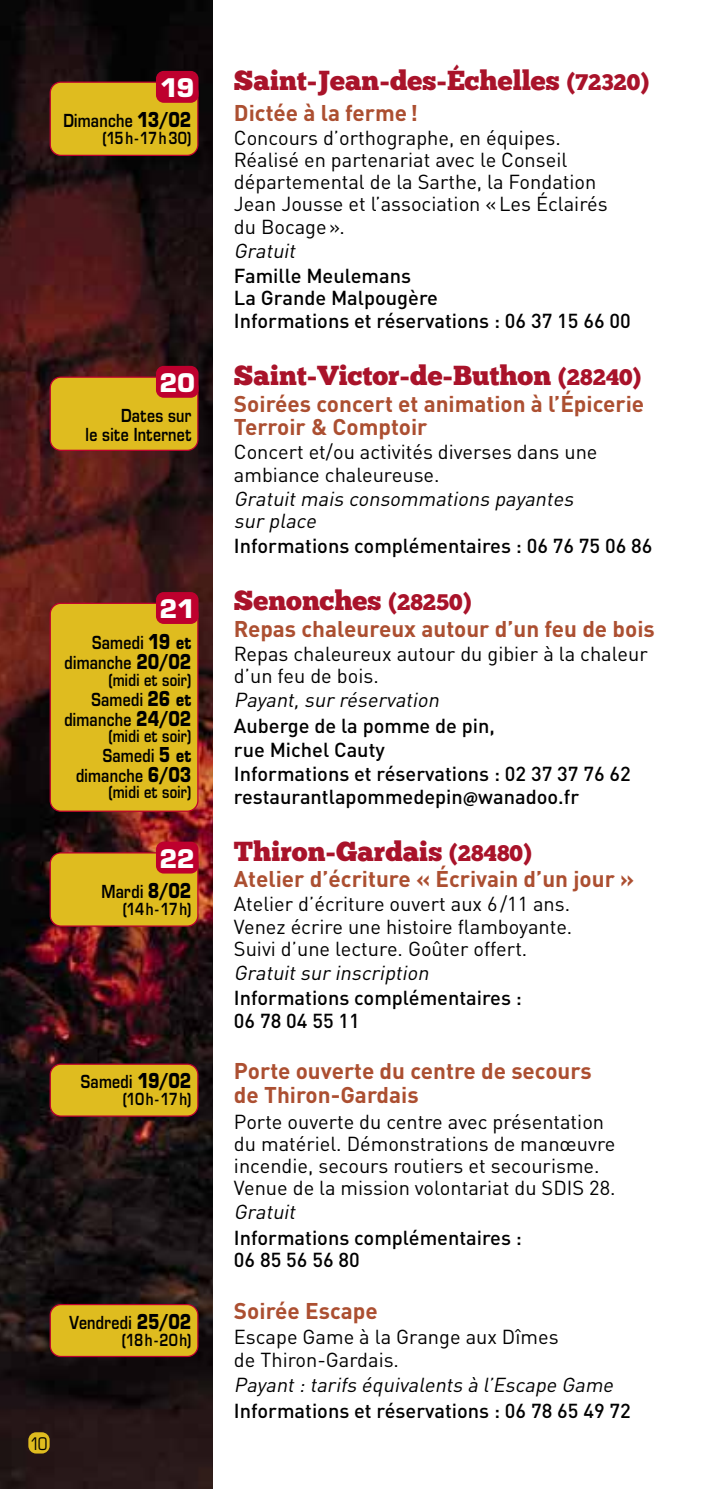
<style>
.page{position:relative;width:709px;height:1489px;background:#fff}
.page>*{position:absolute;margin:0;border:0;box-sizing:border-box;transform-origin:0 0}
.t1{font:27.5px "Chunk Five";color:#a9132a}
.t2{font:700 25px "Eurostile";letter-spacing:-.02em;color:#fff}
.t3{font:700 22.5px/23.5px "DIN Pro";color:#ac4f31}
.t4{font:20px/22.2px "DIN Pro";color:#000}
.t5{font:500 20px/23.5px "DIN Pro";color:#000}
.t6{font:italic 20px/22.2px "DIN Pro";color:#000}
.t7{font:600 17.5px/20px "Eurostile";letter-spacing:.02em;color:#000;text-align:right;scale:.8 1}
.t8{font:condensed 17.5px "Eurostile";color:#000}
.t9{font:600 16.25px "Eurostile";letter-spacing:.025em;color:#000;scale:.8 1}
.t10{font:600 16.25px "Eurostile";letter-spacing:.065em;color:#000;scale:.8 1}
.s1{font-weight:700;font-size:20px}
.s2{font-weight:700}
.s3{font-size:22.5px}
.s4{font-family:"Myriad Pro";font-weight:700}
</style>
<div class="page">
<img style="left:0;top:0;width:213px;height:1488px">
<div style="left:50px;top:82px;width:148px;height:73px;background:#dfbc1f;border-radius:11px"></div>
<div style="left:50px;top:81px;width:148px;height:75px;border:1px solid #be002e;border-radius:11px"></div>
<div style="left:156px;top:71px;width:42px;height:32px;background:#be002e;border-radius:8px"></div>
<div style="left:50px;top:603px;width:148px;height:208px;background:#dfbc1f;border-radius:11px"></div>
<div style="left:50px;top:602px;width:148px;height:209px;border:1px solid #be002e;border-radius:11px"></div>
<div style="left:156px;top:592px;width:42px;height:32px;background:#be002e;border-radius:8px"></div>
<div style="left:50px;top:377px;width:148px;height:73px;background:#dfbc1f;border-radius:11px"></div>
<div style="left:50px;top:376px;width:148px;height:75px;border:1px solid #be002e;border-radius:11px"></div>
<div style="left:156px;top:366px;width:42px;height:32px;background:#be002e;border-radius:8px"></div>
<div style="left:50px;top:852px;width:148px;height:74px;background:#dfbc1f;border-radius:11px"></div>
<div style="left:50px;top:852px;width:148px;height:74px;border:1px solid #be002e;border-radius:11px"></div>
<div style="left:156px;top:841px;width:42px;height:32px;background:#be002e;border-radius:8px"></div>
<div style="left:50px;top:1064px;width:148px;height:52px;background:#dfbc1f;border-radius:11px"></div>
<div style="left:50px;top:1063px;width:148px;height:53px;border:1px solid #be002e;border-radius:11px"></div>
<div style="left:28px;top:1431px;width:22px;height:22px;background:#dfbc1f;border-radius:8px"></div>
<div style="left:50px;top:1304px;width:148px;height:52px;background:#dfbc1f;border-radius:11px"></div>
<div style="left:50px;top:1303px;width:148px;height:53px;border:1px solid #be002e;border-radius:11px"></div>
<p class="t2" style="left:160px;top:72px;width:36px">19</p>
<p class="t7" style="left:63px;top:110px;width:161px">Dimanche <span class="s1">13/02</span></p>
<p class="t10" style="left:102px;top:128px;width:113px">(15h-17h30)</p>
<p class="t2" style="left:159px;top:367px;width:37px">20</p>
<p class="t7" style="left:86px;top:406px;width:134px;line-height:18.8px">Dates sur<br>le site Internet</p>
<p class="t2" style="left:159px;top:593px;width:37px">21</p>
<p class="t7" style="left:65px;top:632px;width:160px">Samedi <span class="s1">19</span> <span class="s2">et </span>dimanche <span class="s1">20/02</span></p>
<p class="t9" style="left:108px;top:669px;width:105px">(midi et soir)</p>
<p class="t7" style="left:64px;top:689px;width:160px">Samedi <span class="s1">26</span> <span class="s2">et </span>dimanche <span class="s1">24/02</span></p>
<p class="t9" style="left:108px;top:725px;width:105px">(midi et soir)</p>
<p class="t7" style="left:76px;top:745px;width:146px">Samedi <span class="s1">5</span> <span class="s2">et </span>dimanche <span class="s1">6/03</span></p>
<p class="t9" style="left:108px;top:782px;width:105px">(midi et soir)</p>
<p class="t2" style="left:159px;top:843px;width:37px">22</p>
<p class="t7" style="left:102px;top:881px;width:114px">Mardi <span class="s1">8/02</span></p>
<p class="t9" style="left:123px;top:898px;width:87px">(14h-17h)</p>
<p class="t7" style="left:81px;top:1071px;width:140px">Samedi <span class="s1">19/02</span></p>
<p class="t9" style="left:123px;top:1088px;width:87px">(10h-17h)</p>
<p class="t7" style="left:70px;top:1311px;width:154px">Vendredi <span class="s1">25/02</span></p>
<p class="t9" style="left:122px;top:1329px;width:88px">(18h-20h)</p>
<p class="t8" style="left:30px;top:1432px;width:19px">10</p>
<h1 class="t1" style="left:234px;top:64px;width:416px">Saint-Jean-des-Échelles <span class="s3">(72320)</span></h1>
<p class="t3" style="left:234px;top:98px;width:185px">Dictée à la ferme!</p>
<p class="t4" style="left:234px;top:125px;width:375px">Concours d’orthographe, en équipes.<br>Réalisé en partenariat avec le Conseil départemental de la Sarthe, la Fondation Jean Jousse et l’association «Les Éclairés du Bocage».</p>
<p class="t6" style="left:234px;top:237px;width:68px">Gratuit</p>
<p class="t5" style="left:234px;top:263px;width:398px;line-height:22.5px">Famille Meulemans<br>La Grande Malpougère<br>Informations et réservations : 06 37 15 66 00</p>
<h1 class="t1" style="left:234px;top:359px;width:409px">Saint-Victor-de-Buthon <span class="s3">(28240)</span></h1>
<p class="t3" style="left:234px;top:389px;width:412px">Soirées concert et animation à l’Épicerie<br>Terroir &amp; Comptoir</p>
<p class="t4" style="left:234px;top:439px;width:365px">Concert et/ou activités diverses dans une ambiance chaleureuse.</p>
<p class="t6" style="left:234px;top:485px;width:346px">Gratuitmais consommations payantes surplace</p>
<p class="t5" style="left:234px;top:532px;width:420px">Informations complémentaires : 06 76 75 06 86</p>
<h1 class="t1" style="left:234px;top:584px;width:239px">Senonches <span class="s3">(28250)</span></h1>
<p class="t3" style="left:234px;top:614px;width:422px">Repas chaleureux autour d’un feu de bois</p>
<p class="t4" style="left:234px;top:641px;width:415px">Repas chaleureux autour du gibier à la chaleur d’un feu de bois.</p>
<p class="t6" style="left:234px;top:687px;width:211px">Payant,surréservation</p>
<p class="t5" style="left:234px;top:711px;width:398px">Auberge de la pomme de pin,<br>rue Michel Cauty<br>Informations et réservations : 02 37 37 76 62 restaurantlapommedepin<span class="s4">@</span>wanadoo.fr</p>
<h1 class="t1" style="left:234px;top:834px;width:299px">Thiron-Gardais <span class="s3">(28480)</span></h1>
<p class="t3" style="left:234px;top:864px;width:402px">Atelier d’écriture « Écrivain d’un jour »</p>
<p class="t4" style="left:234px;top:891px;width:340px;text-align:justify">Atelier d’écriture ouvert aux 6/11 ans.<br>Venez écrire une histoire flamboyante.<br>Suivi d’une lecture. Goûter offert.</p>
<p class="t6" style="left:234px;top:959px;width:201px">Gratuitsurinscription</p>
<p class="t5" style="left:234px;top:984px;width:289px;line-height:22.2px">Informations complémentaires :<br>06 78 04 55 11</p>
<p class="t3" style="left:234px;top:1056px;width:359px">Porte ouverte du centre de secours de Thiron-Gardais</p>
<p class="t4" style="left:234px;top:1108px;width:383px">Porte ouverte du centre avec présentation du matériel. Démonstrations de manœuvre incendie, secours routiers et secourisme.<br>Venue de la mission volontariat du SDIS 28.</p>
<p class="t6" style="left:234px;top:1198px;width:68px">Gratuit</p>
<p class="t5" style="left:234px;top:1224px;width:289px;line-height:22.2px">Informations complémentaires :<br>06 85 56 56 80</p>
<p class="t3" style="left:234px;top:1295px;width:145px">Soirée Escape</p>
<p class="t4" style="left:234px;top:1323px;width:326px">Escape Game à la Grange aux Dîmes de Thiron-Gardais.</p>
<p class="t6" style="left:234px;top:1371px;width:385px">Payant:tarifs équivalents à l’Escape Game</p>
<p class="t5" style="left:234px;top:1396px;width:398px">Informations et réservations : 06 78 65 49 72</p>
</div>
